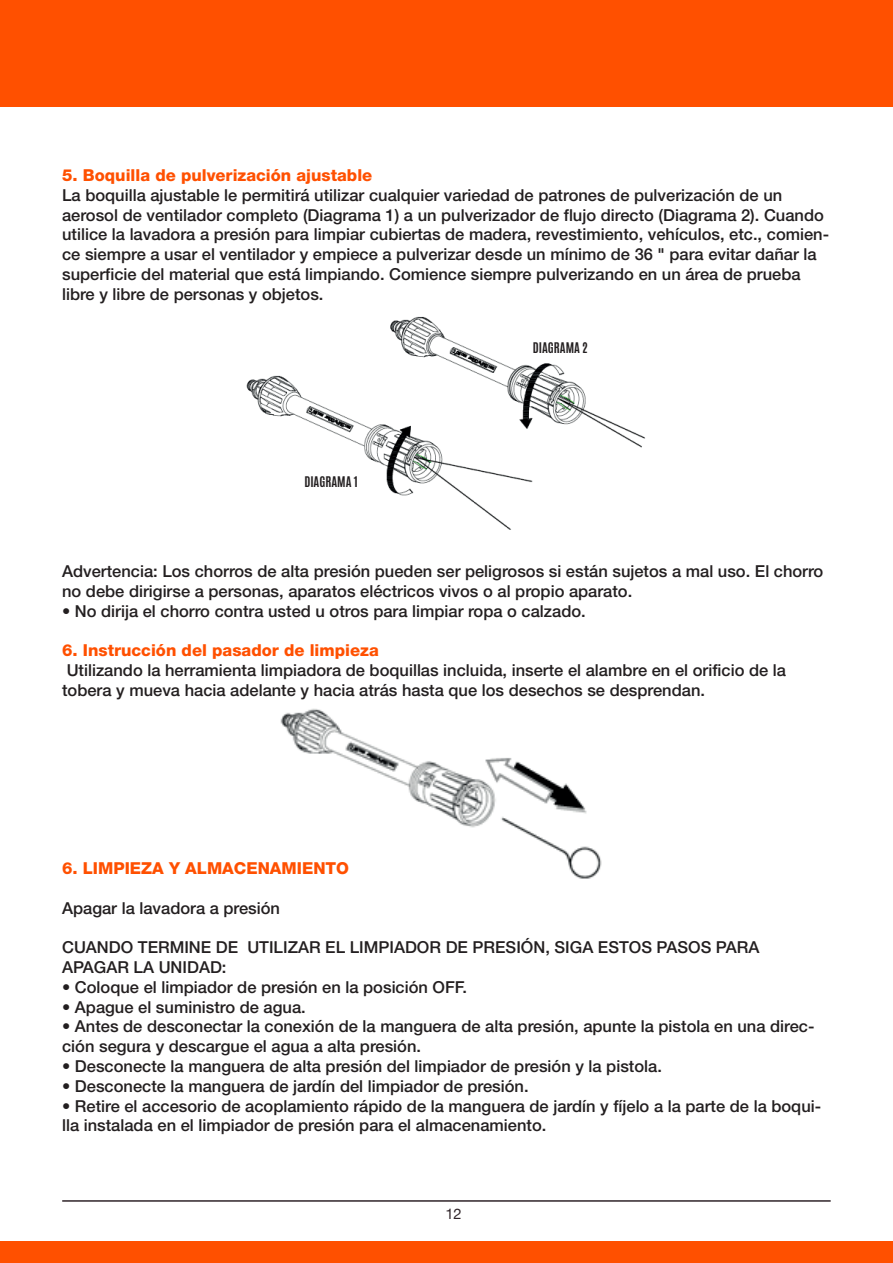
<style>
.page{position:relative;width:893px;height:1263px;background:#fff}
.page>*{position:absolute;margin:0;border:0;box-sizing:border-box;transform-origin:0 0}
.t1{font:500 16.5px/19.8px "Helvetica Neue";color:#231f20}
.t2{font:800 16.5px "Helvetica Neue";color:#ff5000}
.t3{font:14.7px "Helvetica Neue";color:#2f2429}
.t4{font:700 12.3px "Antonio";color:#231f20}
</style>
<div class="page">
<div style="left:0;top:0;width:893px;height:106px;background:#ff5000"></div>
<div style="left:0;top:1242px;width:893px;height:21px;background:#ff5000"></div>
<hr style="left:62px;top:1200px;width:769px;height:2px;background:#2f2429">
<img style="left:246px;top:316px;width:399px;height:213px">
<img style="left:280px;top:708px;width:322px;height:171px">
<div style="left:292px;top:471px;width:74px;height:23px;background:#fff"></div>
<div style="left:521px;top:337px;width:73px;height:23px;background:#fff"></div>
<p class="t2" style="left:62px;top:165px;width:312px">5. Boquilla de pulverización ajustable</p>
<p class="t1" style="left:62px;top:185px;width:769px">La boquilla ajustable le permitirá utilizar cualquier variedad de patrones de pulverización de un aerosol de ventilador completo (Diagrama 1) a un pulverizador de flujo directo (Diagrama 2). Cuando utilice la lavadora a presión para limpiar cubiertas de madera, revestimiento, vehículos, etc., comien&shy;ce siempre a usar el ventilador y empiece a pulverizar desde un mínimo de 36 " para evitar dañar la superficie del material que está limpiando. Comience siempre pulverizando en un área de prueba libre y libre de personas y objetos.</p>
<p class="t4" style="left:304px;top:472px;width:55px">DIAGRAMA 1</p>
<p class="t4" style="left:533px;top:338px;width:57px">DIAGRAMA 2</p>
<p class="t1" style="left:62px;top:561px;width:763px">Advertencia: Los chorros de alta presión pueden ser peligrosos si están sujetos a mal uso. El chorro no debe dirigirse a personas, aparatos eléctricos vivos o al propio aparato.</p>
<p class="t1" style="left:62px;top:601px;width:525px">• No dirija el chorro contra usted u otros para limpiar ropa o calzado.</p>
<p class="t2" style="left:62px;top:640px;width:318px">6. Instrucción del pasador de limpieza</p>
<p class="t1" style="left:62px;top:660px;width:725px">Utilizando la herramienta limpiadora de boquillas incluida, inserte el alambre en el orificio de la tobera y mueva hacia adelante y hacia atrás hasta que los desechos se desprendan.</p>
<p class="t2" style="left:62px;top:858px;width:288px">6. LIMPIEZA Y ALMACENAMIENTO</p>
<p class="t1" style="left:62px;top:898px;width:219px">Apagar la lavadora a presión</p>
<p class="t1" style="left:62px;top:937px;width:699px">CUANDO TERMINE DE UTILIZAR EL LIMPIADOR DE PRESIÓN, SIGA ESTOS PASOS PARA<br>APAGAR LA UNIDAD:</p>
<p class="t1" style="left:62px;top:977px;width:407px">• Coloque el limpiador de presión en la posición OFF.</p>
<p class="t1" style="left:62px;top:997px;width:245px">• Apague el suministro de agua.</p>
<p class="t1" style="left:62px;top:1016px;width:754px">• Antes de desconectar la conexión de la manguera de alta presión, apunte la pistola en una direc&shy;ción segura y descargue el agua a alta presión.</p>
<p class="t1" style="left:62px;top:1056px;width:601px">• Desconecte la manguera de alta presión del limpiador de presión y la pistola.</p>
<p class="t1" style="left:62px;top:1076px;width:468px">• Desconecte la manguera de jardín del limpiador de presión.</p>
<p class="t1" style="left:62px;top:1096px;width:761px">• Retire el accesorio de acoplamiento rápido de la manguera de jardín y fíjelo a la parte de la boqui&shy;lla instalada en el limpiador de presión para el almacenamiento.</p>
<p class="t3" style="left:445px;top:1205px;width:18px">12</p>
</div>
